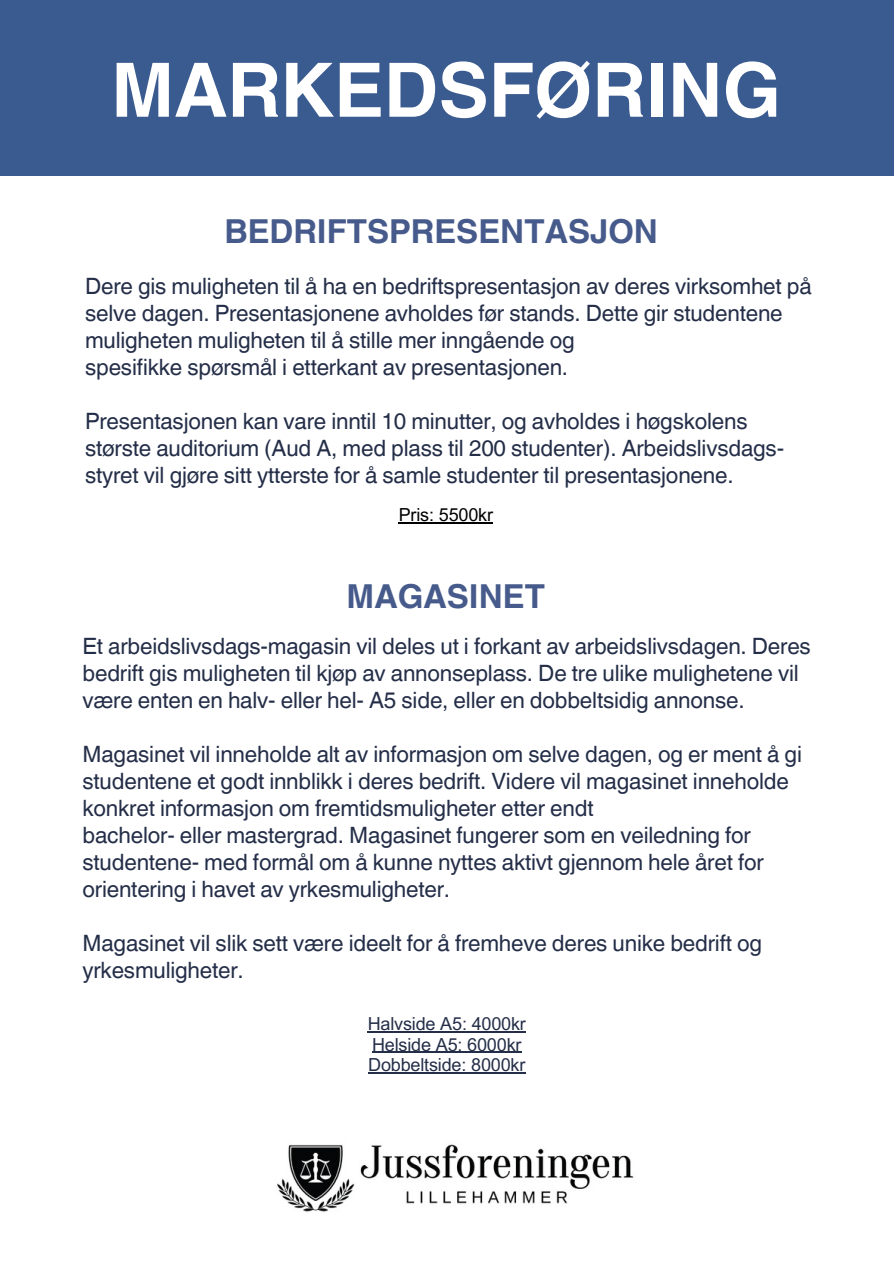
<style>
.page{position:relative;width:894px;height:1264px;background:#fff}
.page>*{position:absolute;margin:0;border:0;box-sizing:border-box;transform-origin:0 0}
.t1{font:700 75px "Helvetica World";color:#fff}
.t2{font:700 33px "Helvetica World";color:#465a8b}
.t3{font:22.5px/27px "Helvetica World";letter-spacing:-.01em;color:#242e48}
.t4{font:18px/20.2px "Arial MT Pro";letter-spacing:-.01em;color:#242e48}
.t5{font:18px "Arial MT Pro";letter-spacing:-.01em;color:#000}
</style>
<div class="page">
<div style="left:0;top:0;width:893px;height:175px;background:#3a5b90"></div>
<img style="left:277px;top:1144px;width:357px;height:68px">
<hr style="left:398px;top:522px;width:95px;height:1px;background:#000">
<hr style="left:367px;top:1031px;width:158px;height:1px;background:#242e48">
<hr style="left:372px;top:1051px;width:149px;height:1px;background:#242e48">
<hr style="left:368px;top:1071px;width:157px;height:2px;background:#242e48">
<p class="t1" style="left:111px;top:29px;width:671px">MARKEDSFØRING</p>
<h3 class="t2" style="left:224px;top:204px;width:435px">BEDRIFTSPRESENTASJON</h3>
<h3 class="t3" style="left:85px;top:272px;width:728px">Dere gis muligheten til å ha en bedriftspresentasjon av deres virksomhet på selve dagen. Presentasjonene avholdes før stands. Dette gir studentene muligheten muligheten til å stille mer inngående og<br>spesifikke spørsmål i etterkant av presentasjonen.</h3>
<p class="t3" style="left:85px;top:407px;width:700px">Presentasjonen kan vare inntil 10 minutter, og avholdes i høgskolens største auditorium (Aud A, med plass til 200 studenter). Arbeidslivsdags&shy;styret vil gjøre sitt ytterste for å samle studenter til presentasjonene.</p>
<h3 class="t5" style="left:398px;top:508px;width:96px">Pris: 5500kr</h3>
<h2 class="t2" style="left:346px;top:569px;width:200px">MAGASINET</h2>
<h2 class="t3" style="left:82px;top:632px;width:729px">Et arbeidslivsdags-magasin vil deles ut i forkant av arbeidslivsdagen. Deres bedrift gis muligheten til kjøp av annonseplass. De tre ulike mulighetene vil være enten en halv- eller hel- A5 side, eller en dobbeltsidig annonse.</h2>
<h3 class="t3" style="left:82px;top:740px;width:720px">Magasinet vil inneholde alt av informasjon om selve dagen, og er ment å gi studentene et godt innblikk i deres bedrift. Videre vil magasinet inneholde konkret informasjon om fremtidsmuligheter etter endt<br>bachelor- eller mastergrad. Magasinet fungerer som en veiledning for studentene- med formål om å kunne nyttes aktivt gjennom hele året for orientering i havet av yrkesmuligheter.</h3>
<h3 class="t3" style="left:82px;top:929px;width:680px">Magasinet vil slik sett være ideelt for å fremheve deres unike bedrift og yrkesmuligheter.</h3>
<p class="t4" style="left:367px;top:1016px;width:160px">Halvside A5: 4000kr<br>Helside A5: 6000kr<br>Dobbeltside: 8000kr</p>
</div>
